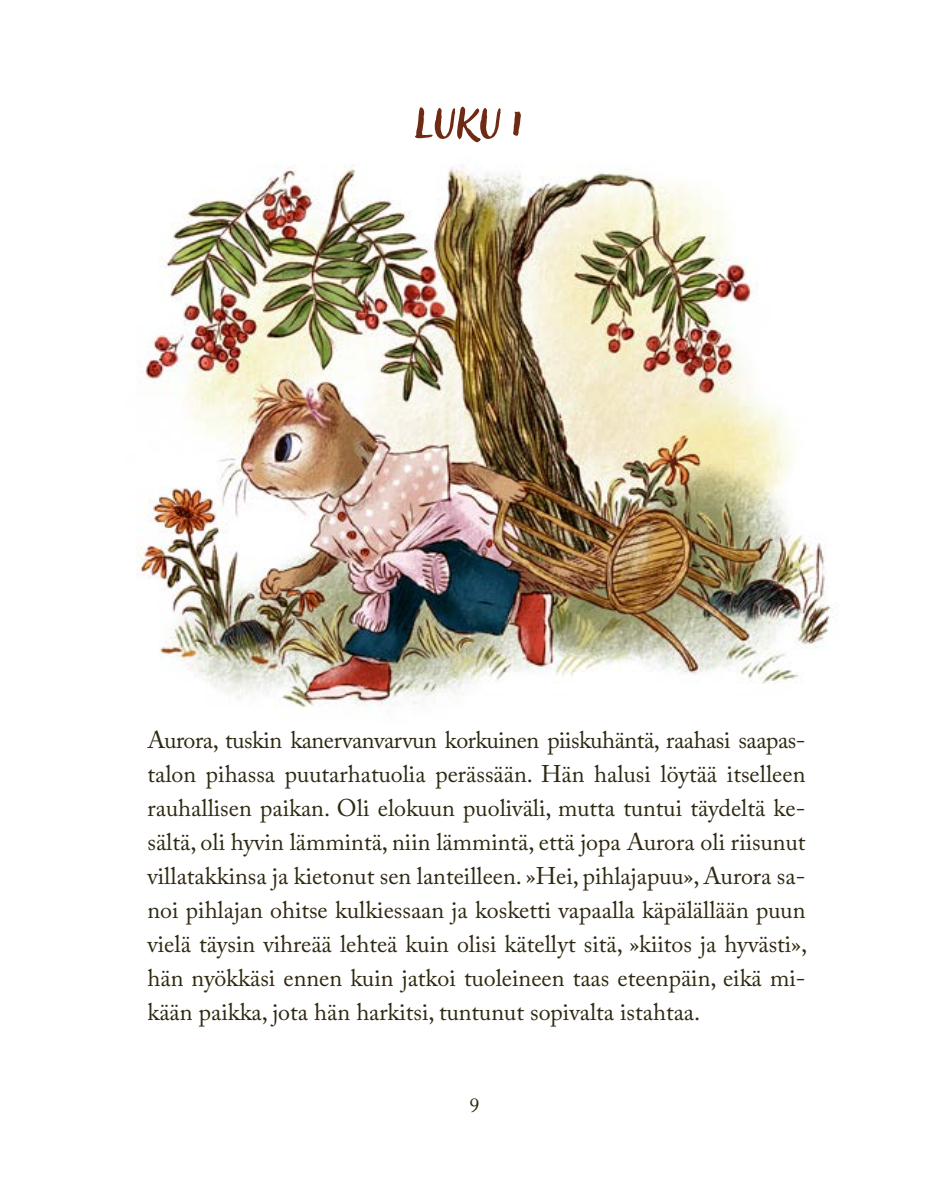
<style>
.page{position:relative;width:936px;height:1191px;background:#fff}
.page>*{position:absolute;margin:0;border:0;box-sizing:border-box;transform-origin:0 0}
.t1{font:56px "Adlery Pro Blockletter";color:#6f2a14}
.t2{font:24px/34px "Adobe Caslon Pro";color:#2f2912;text-align:justify}
.t3{font:20px "Adobe Caslon Pro";color:#2f2912}
</style>
<div class="page">
<img style="left:136px;top:164px;width:695px;height:544px">
<h1 class="t1" style="left:415px;top:89px;width:107px">Luku 1</h1>
<p class="t2" style="left:147px;top:723px;width:661px">Aurora, tuskin kanervanvarvun korkuinen piiskuhäntä, raahasi saapas&shy;talon pihassa puutarhatuolia perässään. Hän halusi löytää itselleen rauhallisen paikan. Oli elokuun puoliväli, mutta tuntui täydeltä ke&shy;sältä, oli hyvin lämmintä, niin lämmintä, että jopa Aurora oli riisunut villatakkinsa ja kietonut sen lanteilleen. »Hei, pihlajapuu», Aurora sa&shy;noi pihlajan ohitse kulkiessaan ja kosketti vapaalla käpälällään puun vielä täysin vihreää lehteä kuin olisi kätellyt sitä, »kiitos ja hyvästi», hän nyökkäsi ennen kuin jatkoi tuoleineen taas eteenpäin, eikä mi&shy;kään paikka, jota hän harkitsi, tuntunut sopivalta istahtaa.</p>
<p class="t3" style="left:469px;top:1093px;width:11px">9</p>
</div>
